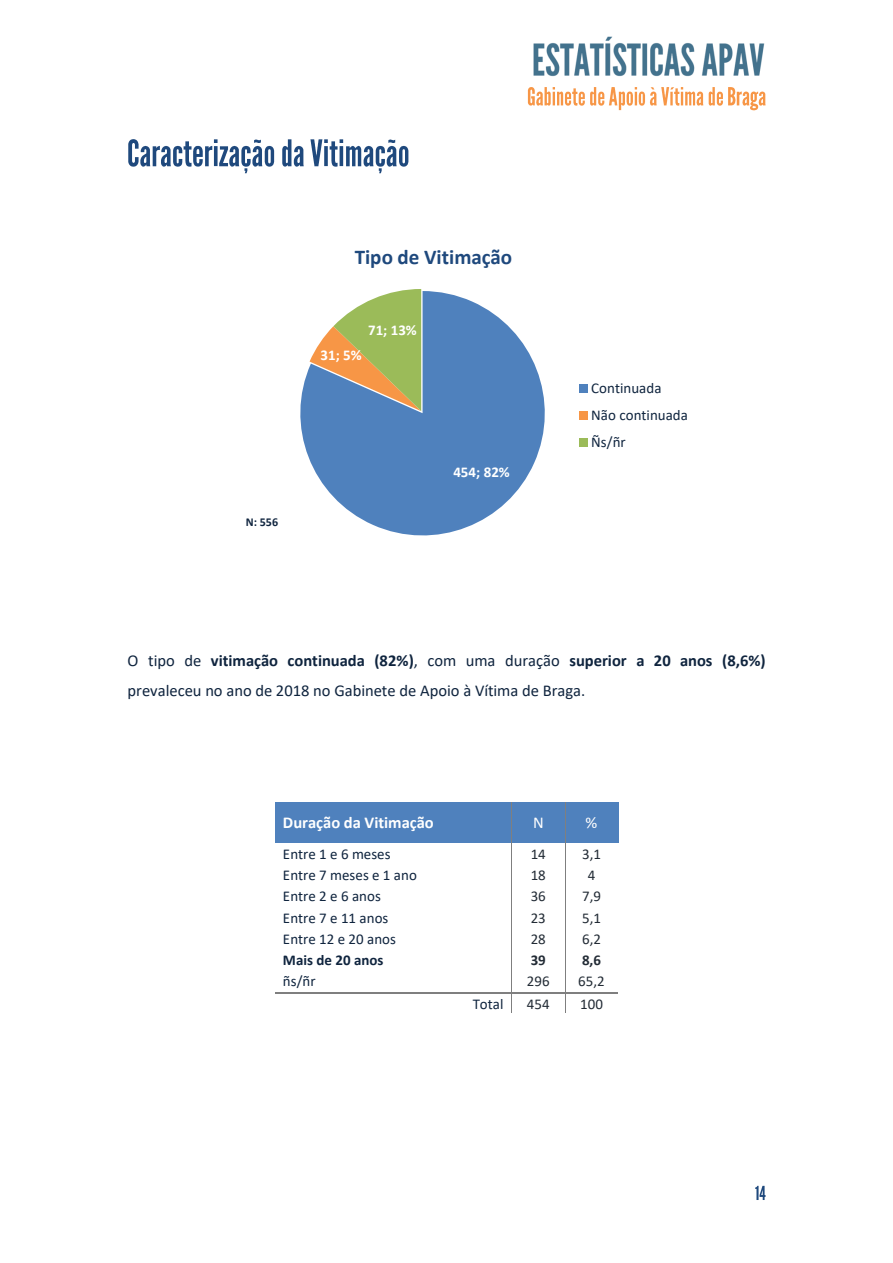
<style>
.page{position:relative;width:893px;height:1263px;background:#fff}
.page>*{position:absolute;margin:0;border:0;box-sizing:border-box;transform-origin:0 0}
.t1{font:700 21px "Calibri";color:#1f497d}
.t2{font:16.5px/30.3px "Calibri";color:#0f243e}
.t3{font:700 16.5px "Calibri";color:#fff}
.t4{font:16.5px "Calibri";color:#fff}
.t5{font:15px "Calibri";color:#0f243e}
.t6{font:15px "Calibri";color:#222b35}
.t7{font:15px/27.2px "Calibri";color:#10253f}
.t8{font:700 15px "Calibri";color:#fff}
.t9{font:700 15px "Calibri";color:#0f243e}
.t10{font:700 15px "Calibri";color:#222b35}
.t11{font:700 12px "Calibri";color:#10253f}
.s1{font-weight:700}
</style>
<div class="page">
<img style="left:528px;top:87px;width:195px;height:24px">
<img style="left:728px;top:87px;width:38px;height:24px">
<img style="left:755px;top:1185px;width:11px;height:15px">
<img style="left:533px;top:36px;width:232px;height:41px">
<img style="left:128px;top:139px;width:281px;height:35px">
<div style="left:275px;top:802px;width:237px;height:41px;background:#4f81bd"></div>
<div style="left:512px;top:802px;width:53px;height:41px;background:#4f81bd"></div>
<div style="left:565px;top:802px;width:53px;height:41px;background:#4f81bd"></div>
<hr style="left:512px;top:802px;width:1px;height:41px;background:#7f7f7f">
<hr style="left:565px;top:802px;width:1px;height:41px;background:#7f7f7f">
<hr style="left:275px;top:992px;width:237px;height:1px;background:#7f7f7f">
<hr style="left:513px;top:992px;width:52px;height:1px;background:#7f7f7f">
<hr style="left:566px;top:992px;width:52px;height:1px;background:#7f7f7f">
<svg style="left:565px;top:843px;width:1px;height:170px"></svg>
<svg style="left:300px;top:291px;width:245px;height:245px;fill:#4f81bd"></svg>
<svg style="left:310px;top:289px;width:111px;height:122px"></svg>
<div style="left:579px;top:384px;width:9px;height:8px;background:#4f81bd"></div>
<div style="left:579px;top:411px;width:9px;height:9px;background:#f79646"></div>
<div style="left:579px;top:438px;width:9px;height:9px;background:#9bbb59"></div>
<p class="t1" style="left:355px;top:248px;width:159px">Tipo de Vitimação</p>
<p class="t8" style="left:368px;top:324px;width:50px">71; 13%</p>
<p class="t8" style="left:321px;top:348px;width:43px">31; 5%</p>
<p class="t11" style="left:246px;top:517px;width:34px">N: 556</p>
<p class="t8" style="left:453px;top:465px;width:58px">454; 82%</p>
<p class="t7" style="left:591px;top:375px;width:98px">Continuada<br>Não continuada<br>Ñs/ñr</p>
<p class="t2" style="left:128px;top:646px;width:639px">O tipo de <span class="s1">vitimação continuada (82%)</span>, com uma duração <span class="s1">superior a 20 anos (8,6%) </span>prevaleceu no ano de 2018 no Gabinete de Apoio à Vítima de Braga.</p>
<p class="t3" style="left:283px;top:816px;width:152px">Duração da Vitimação</p>
<p class="t4" style="left:533px;top:816px;width:12px">N</p>
<p class="t4" style="left:586px;top:816px;width:13px">%</p>
<p class="t5" style="left:283px;top:847px;width:109px">Entre 1 e 6 meses</p>
<p class="t6" style="left:531px;top:847px;width:17px">14</p>
<p class="t6" style="left:582px;top:847px;width:20px">3,1</p>
<p class="t5" style="left:283px;top:869px;width:135px">Entre 7 meses e 1 ano</p>
<p class="t6" style="left:531px;top:869px;width:17px">18</p>
<p class="t6" style="left:588px;top:869px;width:9px">4</p>
<p class="t5" style="left:283px;top:890px;width:99px">Entre 2 e 6 anos</p>
<p class="t6" style="left:531px;top:890px;width:17px">36</p>
<p class="t6" style="left:582px;top:890px;width:20px">7,9</p>
<p class="t5" style="left:283px;top:911px;width:107px">Entre 7 e 11 anos</p>
<p class="t6" style="left:531px;top:911px;width:17px">23</p>
<p class="t6" style="left:582px;top:911px;width:20px">5,1</p>
<p class="t5" style="left:283px;top:933px;width:115px">Entre 12 e 20 anos</p>
<p class="t6" style="left:531px;top:933px;width:17px">28</p>
<p class="t6" style="left:582px;top:933px;width:20px">6,2</p>
<p class="t9" style="left:283px;top:954px;width:102px">Mais de 20 anos</p>
<p class="t10" style="left:531px;top:954px;width:17px">39</p>
<p class="t10" style="left:582px;top:954px;width:20px">8,6</p>
<p class="t5" style="left:283px;top:975px;width:34px">ñs/ñr</p>
<p class="t6" style="left:527px;top:975px;width:24px">296</p>
<p class="t6" style="left:578px;top:975px;width:28px">65,2</p>
<p class="t5" style="left:473px;top:997px;width:32px">Total</p>
<p class="t6" style="left:527px;top:997px;width:24px">454</p>
<p class="t6" style="left:580px;top:997px;width:24px">100</p>
</div>
